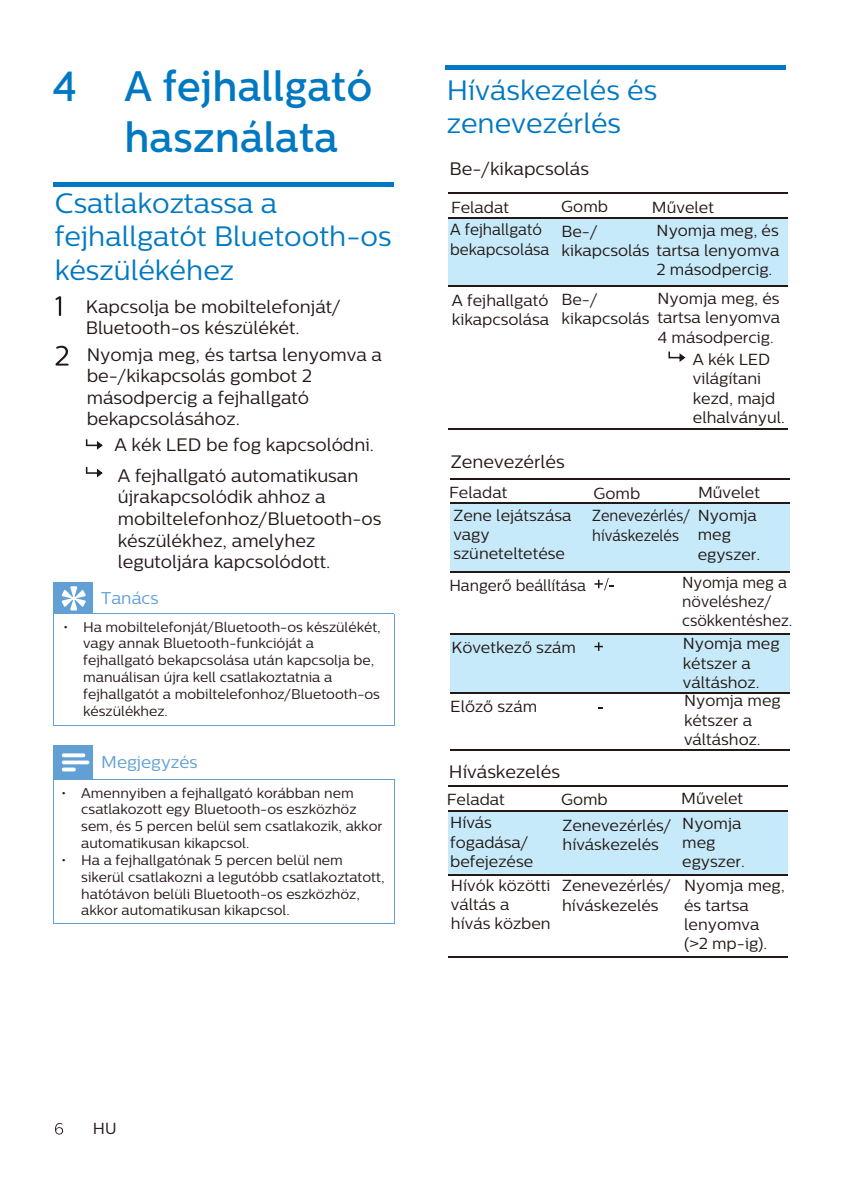
<style>
.page{position:relative;width:842px;height:1191px;background:#fff}
.page>*{position:absolute;margin:0;border:0;box-sizing:border-box;transform-origin:0 0}
.t1{font:500 42px/50.4px "Centrale Sans";color:#0079c2}
.t2{font:28px/33.6px "Centrale Sans";color:#0079c2}
.t3{font:18px/21.6px "Centrale Sans";color:#231815}
.t4{font:17px "Centrale Sans";color:#629fd5}
.t5{font:16px/19.2px "Centrale Sans";color:#231815}
.t6{font:16px/19.2px "Centrale Sans";color:#231815;scale:.95 1}
.t7{font:16px/19.2px "Centrale Sans";color:#231815;scale:.9 1}
.t8{font:14px/16.8px "Centrale Sans";color:#231815}
</style>
<div class="page">
<hr style="left:54px;top:182px;width:340px;height:4px;background:#0079c2">
<svg style="left:55px;top:296px;width:6px;height:20px"></svg>
<svg style="left:55px;top:346px;width:14px;height:19px"></svg>
<div style="left:448px;top:218px;width:340px;height:68px;background:#c6eafa"></div>
<hr style="left:448px;top:193px;width:96px;height:1px;background:#231815">
<hr style="left:544px;top:193px;width:92px;height:1px;background:#231815">
<hr style="left:636px;top:193px;width:152px;height:1px;background:#231815">
<hr style="left:448px;top:217px;width:96px;height:1px;background:#231815">
<hr style="left:544px;top:217px;width:92px;height:1px;background:#231815">
<hr style="left:636px;top:217px;width:152px;height:1px;background:#231815">
<hr style="left:448px;top:286px;width:96px;height:1px;background:#231815">
<hr style="left:544px;top:286px;width:92px;height:1px;background:#231815">
<hr style="left:636px;top:286px;width:152px;height:1px;background:#231815">
<hr style="left:448px;top:428px;width:96px;height:1px;background:#231815">
<hr style="left:544px;top:428px;width:92px;height:1px;background:#231815">
<hr style="left:636px;top:428px;width:152px;height:1px;background:#231815">
<svg style="left:668px;top:351px;width:17px;height:11px"></svg>
<div style="left:681px;top:634px;width:109px;height:57px;background:#c6eafa"></div>
<div style="left:583px;top:634px;width:98px;height:57px;background:#c6eafa"></div>
<div style="left:450px;top:634px;width:133px;height:57px;background:#c6eafa"></div>
<div style="left:681px;top:503px;width:109px;height:69px;background:#c6eafa"></div>
<div style="left:583px;top:503px;width:98px;height:69px;background:#c6eafa"></div>
<div style="left:450px;top:503px;width:133px;height:69px;background:#c6eafa"></div>
<hr style="left:450px;top:478px;width:133px;height:1px;background:#231815">
<hr style="left:583px;top:478px;width:98px;height:1px;background:#231815">
<hr style="left:681px;top:478px;width:109px;height:1px;background:#231815">
<hr style="left:450px;top:503px;width:133px;height:1px;background:#231815">
<hr style="left:583px;top:503px;width:98px;height:1px;background:#231815">
<hr style="left:681px;top:503px;width:109px;height:1px;background:#231815">
<hr style="left:450px;top:571px;width:133px;height:1px;background:#231815">
<hr style="left:583px;top:571px;width:98px;height:1px;background:#231815">
<hr style="left:681px;top:571px;width:109px;height:1px;background:#231815">
<hr style="left:450px;top:634px;width:133px;height:1px;background:#231815">
<hr style="left:583px;top:634px;width:98px;height:1px;background:#231815">
<hr style="left:681px;top:634px;width:109px;height:1px;background:#231815">
<hr style="left:450px;top:692px;width:133px;height:1px;background:#231815">
<hr style="left:583px;top:692px;width:98px;height:1px;background:#231815">
<hr style="left:681px;top:692px;width:109px;height:1px;background:#231815">
<hr style="left:450px;top:749px;width:133px;height:1px;background:#231815">
<hr style="left:583px;top:749px;width:98px;height:1px;background:#231815">
<hr style="left:681px;top:749px;width:109px;height:1px;background:#231815">
<svg style="left:594px;top:578px;width:20px;height:12px"></svg>
<div style="left:448px;top:811px;width:340px;height:62px;background:#c6eafa"></div>
<hr style="left:448px;top:785px;width:108px;height:1px;background:#231815">
<hr style="left:556px;top:785px;width:114px;height:1px;background:#231815">
<hr style="left:670px;top:785px;width:118px;height:1px;background:#231815">
<hr style="left:448px;top:810px;width:108px;height:1px;background:#231815">
<hr style="left:556px;top:810px;width:114px;height:1px;background:#231815">
<hr style="left:670px;top:810px;width:118px;height:1px;background:#231815">
<hr style="left:448px;top:874px;width:108px;height:1px;background:#231815">
<hr style="left:556px;top:874px;width:114px;height:1px;background:#231815">
<hr style="left:670px;top:874px;width:118px;height:1px;background:#231815">
<hr style="left:448px;top:956px;width:108px;height:1px;background:#231815">
<hr style="left:556px;top:956px;width:114px;height:1px;background:#231815">
<hr style="left:670px;top:956px;width:118px;height:1px;background:#231815">
<svg style="left:86px;top:439px;width:17px;height:11px"></svg>
<svg style="left:86px;top:467px;width:17px;height:10px"></svg>
<div style="left:54px;top:583px;width:39px;height:31px;background:#629fd5"></div>
<hr style="left:54px;top:614px;width:1px;height:111px;background:#629fd5">
<hr style="left:394px;top:614px;width:1px;height:111px;background:#629fd5">
<hr style="left:54px;top:725px;width:39px;height:1px;background:#629fd5">
<hr style="left:93px;top:725px;width:301px;height:1px;background:#629fd5">
<hr style="left:54px;top:582px;width:39px;height:1px;background:#629fd5">
<hr style="left:92px;top:613px;width:302px;height:1px;background:#629fd5">
<svg style="left:62px;top:586px;width:24px;height:24px"></svg>
<div style="left:54px;top:745px;width:39px;height:34px;background:#629fd5"></div>
<hr style="left:54px;top:779px;width:1px;height:144px;background:#629fd5">
<hr style="left:394px;top:779px;width:1px;height:144px;background:#629fd5">
<hr style="left:54px;top:923px;width:39px;height:1px;background:#629fd5">
<hr style="left:93px;top:923px;width:301px;height:1px;background:#629fd5">
<hr style="left:92px;top:779px;width:302px;height:1px;background:#629fd5">
<svg style="left:62px;top:753px;width:27px;height:18px"></svg>
<hr style="left:446px;top:66px;width:340px;height:4px;background:#0079c2">
<svg style="left:594px;top:642px;width:9px;height:9px"></svg>
<svg style="left:55px;top:1123px;width:8px;height:11px"></svg>
<h1 class="t1" style="left:124px;top:61px;width:250px;text-indent:-72px">4 A fejhallgató használata</h1>
<h2 class="t2" style="left:55px;top:186px;width:338px">Csatlakoztassa a fejhallgatót Bluetooth-os készülékéhez</h2>
<p class="t3" style="left:86px;top:295px;width:256px">Kapcsolja be mobiltelefonját/<br>Bluetooth-os készülékét.</p>
<p class="t3" style="left:87px;top:343px;width:297px">Nyomja meg, és tartsa lenyomva a be-/kikapcsolás gombot 2 másodpercig a fejhallgató bekapcsolásához.</p>
<p class="t3" style="left:118px;top:464px;width:265px">A fejhallgató automatikusan újrakapcsolódik ahhoz a mobiltelefonhoz/Bluetooth-os készülékhez, amelyhez legutoljára kapcsolódott.</p>
<p class="t3" style="left:114px;top:434px;width:261px">A kék LED be fog kapcsolódni.</p>
<p class="t4" style="left:101px;top:588px;width:59px">Tanács</p>
<p class="t8" style="left:83px;top:618px;width:299px;text-indent:-20px">• Ha mobiltelefonját/Bluetooth-os készülékét, vagy annak Bluetooth-funkcióját a fejhallgató bekapcsolása után kapcsolja be, manuálisan újra kell csatlakoztatnia a fejhallgatót a mobiltelefonhoz/Bluetooth-os készülékhez.</p>
<p class="t4" style="left:101px;top:752px;width:98px">Megjegyzés</p>
<p class="t8" style="left:81px;top:784px;width:303px;text-indent:-20px">• Amennyiben a fejhallgató korábban nem csatlakozott egy Bluetooth-os eszközhöz sem, és 5 percen belül sem csatlakozik, akkor automatikusan kikapcsol.</p>
<p class="t8" style="left:81px;top:851px;width:305px;text-indent:-20px">• Ha a fejhallgatónak 5 percen belül nem sikerül csatlakozni a legutóbb csatlakoztatott, hatótávon belüli Bluetooth-os eszközhöz, akkor automatikusan kikapcsol.</p>
<h2 class="t2" style="left:447px;top:73px;width:212px">Híváskezelés és zenevezérlés</h2>
<p class="t3" style="left:450px;top:157px;width:141px">Be-/kikapcsolás</p>
<p class="t5" style="left:451px;top:197px;width:60px">Feladat</p>
<p class="t5" style="left:561px;top:197px;width:48px">Gomb</p>
<p class="t5" style="left:652px;top:197px;width:63px">Művelet</p>
<p class="t6" style="left:450px;top:220px;width:106px">A fejhallgató bekapcsolása</p>
<p class="t5" style="left:452px;top:290px;width:99px">A fejhallgató kikapcsolása</p>
<p class="t5" style="left:657px;top:221px;width:124px">Nyomja meg, és</p>
<p class="t5" style="left:657px;top:254px;width:125px;line-height:29.4px">2 másodpercig.<br>Nyomja meg, és</p>
<p class="t5" style="left:658px;top:308px;width:124px">tartsa lenyomva<br>4 másodpercig.</p>
<p class="t5" style="left:693px;top:350px;width:94px">A kék LED világítani kezd, majd elhalványul.</p>
<p class="t5" style="left:562px;top:222px;width:219px;line-height:18.4px">Be-/<br>kikapcsolás tartsa lenyomva</p>
<p class="t5" style="left:562px;top:290px;width:89px">Be-/ kikapcsolás</p>
<p class="t3" style="left:451px;top:450px;width:115px">Zenevezérlés</p>
<p class="t5" style="left:449px;top:483px;width:60px">Feladat</p>
<p class="t5" style="left:593px;top:483px;width:48px">Gomb</p>
<p class="t5" style="left:698px;top:482px;width:63px">Művelet</p>
<p class="t5" style="left:453px;top:505px;width:119px">Zene lejátszása vagy szüneteltetése</p>
<p class="t7" style="left:592px;top:506px;width:110px">Zenevezérlés/ híváskezelés</p>
<p class="t5" style="left:698px;top:506px;width:64px">Nyomja meg egyszer.</p>
<p class="t6" style="left:449px;top:575px;width:145px">Hangerő beállítása</p>
<p class="t6" style="left:682px;top:572px;width:118px">Nyomja meg a növeléshez/ csökkentéshez.</p>
<p class="t5" style="left:451px;top:637px;width:126px">Következő szám</p>
<p class="t5" style="left:683px;top:634px;width:98px">Nyomja meg kétszer a váltáshoz.</p>
<p class="t5" style="left:450px;top:696px;width:89px">Előző szám</p>
<p class="t5" style="left:684px;top:691px;width:98px">Nyomja meg kétszer a váltáshoz.</p>
<p class="t3" style="left:449px;top:760px;width:113px">Híváskezelés</p>
<p class="t5" style="left:447px;top:789px;width:60px">Feladat</p>
<p class="t5" style="left:561px;top:789px;width:48px">Gomb</p>
<p class="t5" style="left:681px;top:789px;width:63px">Művelet</p>
<p class="t5" style="left:450px;top:813px;width:84px">Hívás fogadása/ befejezése</p>
<p class="t5" style="left:562px;top:815px;width:110px">Zenevezérlés/ híváskezelés</p>
<p class="t5" style="left:451px;top:875px;width:101px">Hívók közötti váltás a hívás közben</p>
<p class="t5" style="left:562px;top:876px;width:110px">Zenevezérlés/ híváskezelés</p>
<p class="t5" style="left:684px;top:876px;width:102px">Nyomja meg, és tartsa lenyomva (&gt;2 mp-ig).</p>
<p class="t5" style="left:682px;top:813px;width:64px">Nyomja meg egyszer.</p>
<p class="t5" style="left:93px;top:1118px;width:25px">HU</p>
</div>
